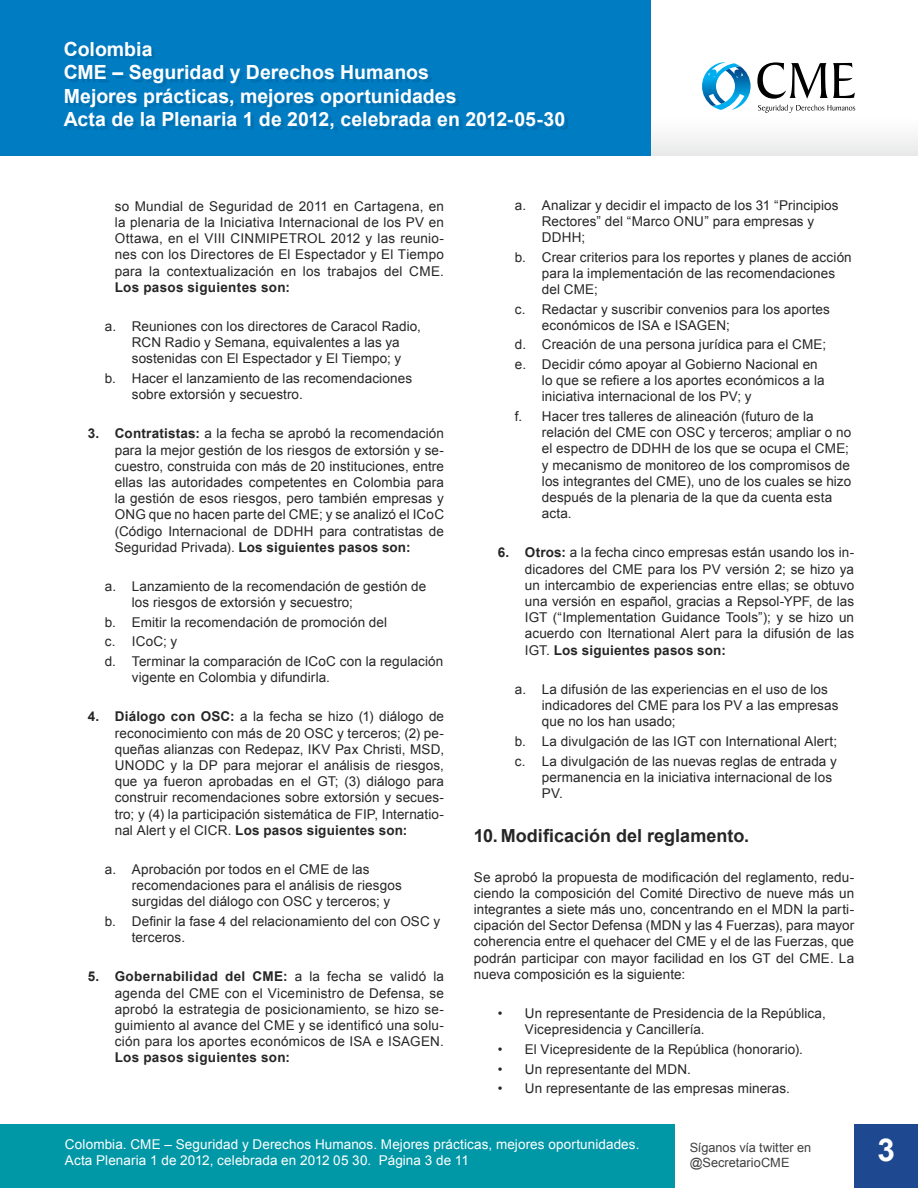
<style>
.page{position:relative;width:918px;height:1188px;background:#fff}
.page>*{position:absolute;margin:0;border:0;box-sizing:border-box;transform-origin:0 0}
.t1{font:700 31.5px "Arial";color:#fff}
.t2{font:700 19.5px/23.4px "Arial";color:#fff}
.t3{font:700 18px "Arial";color:#262626}
.t4{font:13.5px/16.2px "Arial";letter-spacing:.01em;color:#262626}
.t5{font:13.5px/16.2px "Arial";letter-spacing:.01em;color:#fff}
.t6{font:700 13.5px "Arial";letter-spacing:.02em;color:#262626}
.t7{font:12.75px/14.7px "Arial";color:#404040}
.s1{font-weight:700}
</style>
<div class="page">
<div style="left:854px;top:1124px;width:64px;height:64px;background:#1e4990"></div>
<div style="left:0;top:1124px;width:675px;height:64px;background:#0098a7"></div>
<div style="left:0;top:0;width:651px;height:155px;background:#007cc3"></div>
<div style="left:651px;top:0;width:267px;height:155px;background:linear-gradient(to bottom,#fff,#f6f7f7)"></div>
<div style="left:67px;top:45px;width:500px;height:87px;background:#000;opacity:.1"></div>
<svg style="left:757px;top:62px;width:98px;height:37px"></svg>
<svg style="left:758px;top:105px;width:97px;height:8px"></svg>
<svg style="left:702px;top:62px;width:49px;height:48px"></svg>
<h2 class="t2" style="left:64px;top:38px;width:503px">Colombia<br>CME – Seguridad y Derechos Humanos<br>Mejores prácticas, mejores oportunidades<br>Acta de la Plenaria 1 de 2012, celebrada en 2012-05-30</h2>
<p class="t4" style="left:115px;top:198px;width:331px;text-align:justify">so Mundial de Seguridad de 2011 en Cartagena, en la plenaria de la Iniciativa Internacional de los PV en Ottawa, en el VIII CINMIPETROL 2012 y las reunio&shy;nes con los Directores de El Espectador y El Tiempo para la contextualización en los trabajos del CME.</p>
<p class="t6" style="left:115px;top:278px;width:177px">Los pasos siguientes son:</p>
<p class="t4" style="left:105px;top:318px;width:318px;text-align:center">a. Reuniones con los directores de Caracol Radio,<br>RCN Radio y Semana, equivalentes a las ya sostenidas con El Espectador y El Tiempo; y</p>
<p class="t4" style="left:132px;top:370px;width:282px;text-indent:-27px">b. Hacer el lanzamiento de las recomendaciones sobre extorsión y secuestro.</p>
<p class="t4" style="left:115px;top:426px;width:331px;text-align:justify;text-indent:-27px"><span class="s1">3. Contratistas:</span> a la fecha se aprobó la recomendación para la mejor gestión de los riesgos de extorsión y se&shy;cuestro, construida con más de 20 instituciones, entre ellas las autoridades competentes en Colombia para la gestión de esos riesgos, pero también empresas y ONG que no hacen parte del CME; y se analizó el ICoC (Código Internacional de DDHH para contratistas de Seguridad Privada). <span class="s1">Los siguientes pasos son:</span></p>
<p class="t4" style="left:132px;top:578px;width:296px;text-indent:-27px">a. Lanzamiento de la recomendación de gestión de los riesgos de extorsión y secuestro;</p>
<p class="t4" style="left:105px;top:612px;width:340px;line-height:19.6px">b. Emitir la recomendación de promoción del<br>c. ICoC; y<br>d. Terminar la comparación de ICoC con la regulación</p>
<p class="t4" style="left:132px;top:670px;width:200px">vigente en Colombia y difundirla.</p>
<p class="t4" style="left:115px;top:709px;width:331px;text-align:justify;text-indent:-27px"><span class="s1">4. Diálogo con OSC:</span> a la fecha se hizo (1) diálogo de reconocimiento con más de 20 OSC y terceros; (2) pe&shy;queñas alianzas con Redepaz, IKV Pax Christi, MSD, UNODC y la DP para mejorar el análisis de riesgos, que ya fueron aprobadas en el GT; (3) diálogo para construir recomendaciones sobre extorsión y secues&shy;tro; y (4) la participación sistemática de FIP, Internatio&shy;nal Alert y el CICR. <span class="s1">Los pasos siguientes son:</span></p>
<p class="t4" style="left:132px;top:861px;width:271px;text-indent:-27px">a. Aprobación por todos en el CME de las recomendaciones para el análisis de riesgos surgidas del diálogo con OSC y terceros; y</p>
<p class="t4" style="left:132px;top:913px;width:310px;text-indent:-27px">b. Definir la fase 4 del relacionamiento del con OSC y terceros.</p>
<p class="t4" style="left:115px;top:969px;width:331px;text-align:justify;text-indent:-27px"><span class="s1">5. Gobernabilidad del CME:</span> a la fecha se validó la agenda del CME con el Viceministro de Defensa, se aprobó la estrategia de posicionamiento, se hizo se&shy;guimiento al avance del CME y se identificó una solu&shy;ción para los aportes económicos de ISA e ISAGEN.</p>
<p class="t6" style="left:115px;top:1049px;width:177px">Los pasos siguientes son:</p>
<p class="t4" style="left:542px;top:197px;width:298px;text-indent:-27px">a. Analizar y decidir el impacto de los 31 “Principios<br>Rectores” del “Marco ONU” para empresas y<br>DDHH;</p>
<p class="t4" style="left:542px;top:249px;width:311px;text-indent:-27px">b. Crear criterios para los reportes y planes de acción para la implementación de las recomendaciones del CME;</p>
<p class="t4" style="left:542px;top:301px;width:290px;text-indent:-27px">c. Redactar y suscribir convenios para los aportes económicos de ISA e ISAGEN;</p>
<p class="t4" style="left:515px;top:335px;width:313px;line-height:19.6px">d. Creación de una persona jurídica para el CME; e. Decidir cómo apoyar al Gobierno Nacional en</p>
<p class="t4" style="left:542px;top:373px;width:284px">lo que se refiere a los aportes económicos a la iniciativa internacional de los PV; y</p>
<p class="t4" style="left:542px;top:408px;width:311px;text-indent:-27px">f. Hacer tres talleres de alineación (futuro de la relación del CME con OSC y terceros; ampliar o no el espectro de DDHH de los que se ocupa el CME; y mecanismo de monitoreo de los compromisos de los integrantes del CME), uno de los cuales se hizo después de la plenaria de la que da cuenta esta acta.</p>
<p class="t4" style="left:525px;top:545px;width:331px;text-align:justify;text-indent:-27px"><span class="s1">6. Otros:</span> a la fecha cinco empresas están usando los in&shy;dicadores del CME para los PV versión 2; se hizo ya un intercambio de experiencias entre ellas; se obtuvo una versión en español, gracias a Repsol-YPF, de las IGT (“Implementation Guidance Tools”); y se hizo un acuerdo con Iternational Alert para la difusión de las IGT. <span class="s1">Los siguientes pasos son:</span></p>
<p class="t4" style="left:542px;top:681px;width:298px;text-indent:-27px">a. La difusión de las experiencias en el uso de los indicadores del CME para los PV a las empresas que no los han usado;</p>
<p class="t4" style="left:515px;top:731px;width:324px;line-height:19.6px">b. La divulgación de las IGT con International Alert; c. La divulgación de las nuevas reglas de entrada y</p>
<p class="t4" style="left:542px;top:769px;width:292px">permanencia en la iniciativa internacional de los<br>PV.</p>
<h3 class="t3" style="left:474px;top:824px;width:277px">10. Modificación del reglamento.</h3>
<p class="t4" style="left:474px;top:869px;width:382px;text-align:justify">Se aprobó la propuesta de modificación del reglamento, redu&shy;ciendo la composición del Comité Directivo de nueve más un integrantes a siete más uno, concentrando en el MDN la parti&shy;cipación del Sector Defensa (MDN y las 4 Fuerzas), para mayor coherencia entre el quehacer del CME y el de las Fuerzas, que podrán participar con mayor facilidad en los GT del CME. La nueva composición es la siguiente:</p>
<p class="t4" style="left:525px;top:1005px;width:302px;text-indent:-27px">• Un representante de Presidencia de la República,<br>Vicepresidencia y Cancillería.</p>
<p class="t4" style="left:498px;top:1041px;width:306px">• El Vicepresidente de la República (honorario).</p>
<p class="t4" style="left:498px;top:1061px;width:195px">• Un representante del MDN.</p>
<p class="t4" style="left:498px;top:1080px;width:294px">• Un representante de las empresas mineras.</p>
<p class="t5" style="left:65px;top:1137px;width:576px">Colombia. CME – Seguridad y Derechos Humanos. Mejores prácticas, mejores oportunidades.<br>Acta Plenaria 1 de 2012, celebrada en 2012 05 30. Página 3 de 11</p>
<p class="t7" style="left:690px;top:1141px;width:123px">Síganos vía twitter en @SecretarioCME</p>
<h1 class="t1" style="left:877px;top:1128px;width:19px">3</h1>
</div>
